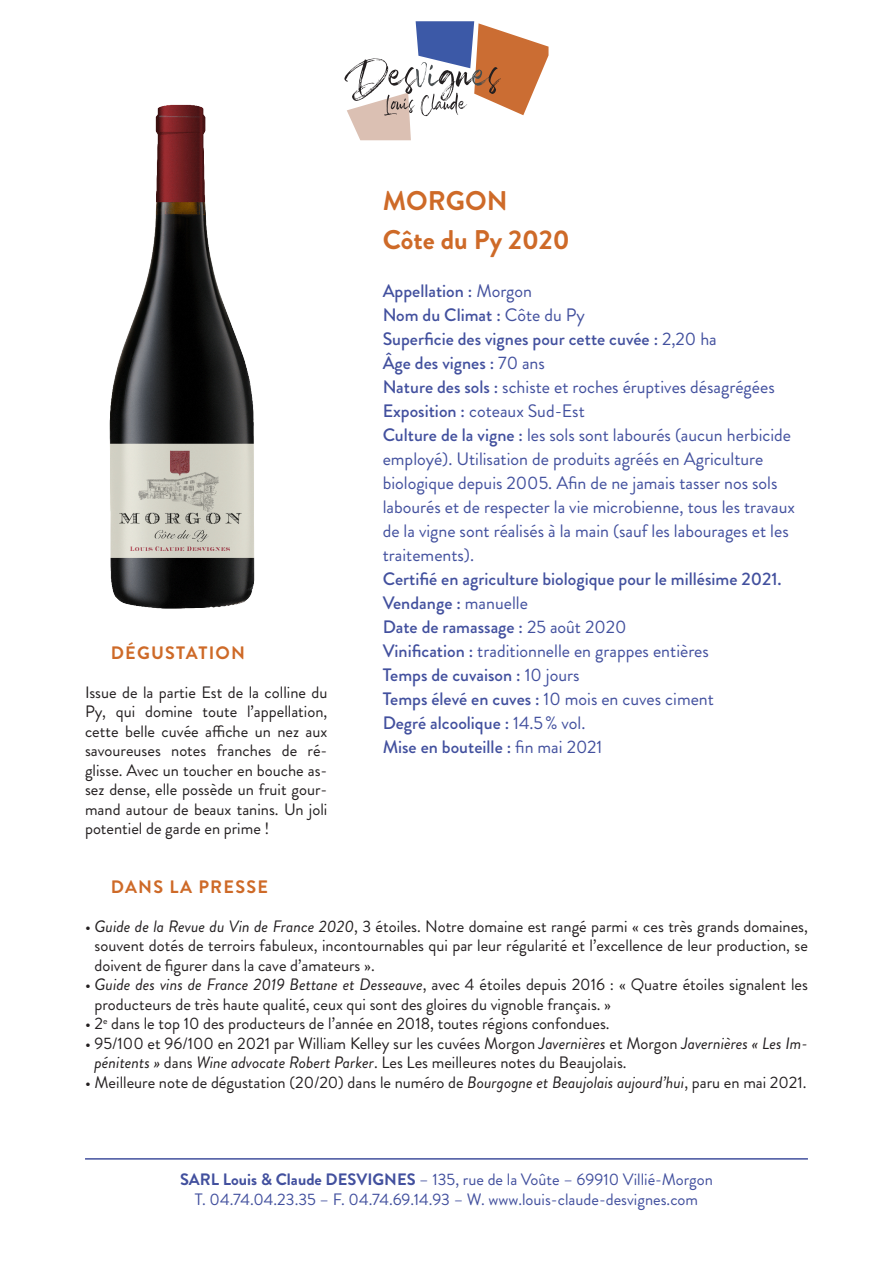
<style>
.page{position:relative;width:893px;height:1263px;background:#fff}
.page>*{position:absolute;margin:0;border:0;box-sizing:border-box;transform-origin:0 0}
.t1{font:700 27px "Brandon Grotesque";color:#ce6a28}
.t2{font:18px/24px "Brandon Grotesque";color:#42509e}
.t3{font:500 18px "Brandon Grotesque";color:#42509e}
.t4{font:700 18px "Brandon Grotesque";letter-spacing:.07em;color:#ce6a28}
.t5{font:16.5px/19.5px "Brandon Grotesque";color:#231f20;text-align:justify}
.t6{font:16.5px "Brandon Grotesque";color:#42509e}
.s1{font-weight:400}
.s2{font-weight:500}
.s3{font-style:italic}
.s4{font-weight:700}
</style>
<div class="page">
<img style="left:109px;top:104px;width:146px;height:505px">
<svg style="left:344px;top:21px;width:204px;height:119px"></svg>
<hr style="left:85px;top:1158px;width:723px;height:1px;background:#42509e">
<p class="t4" style="left:111px;top:640px;width:136px">DÉGUSTATION</p>
<p class="t5" style="left:85px;top:682px;width:244px">Issue de la partie Est de la colline du Py, qui domine toute l’appellation, cette belle cuvée affiche un nez aux savoureuses notes franches de ré&shy;glisse. Avec un toucher en bouche as&shy;sez dense, elle possède un fruit gour&shy;mand autour de beaux tanins. Un joli potentiel de garde en prime !</p>
<p class="t1" style="left:383px;top:182px;width:126px">MORGON</p>
<p class="t1" style="left:383px;top:221px;width:189px">Côte du Py 2020</p>
<p class="t3" style="left:383px;top:278px;width:151px">Appellation : <span class="s1">Morgon</span></p>
<p class="t3" style="left:383px;top:302px;width:204px">Nom du Climat : <span class="s1">Côte du Py</span></p>
<p class="t3" style="left:383px;top:326px;width:336px">Superficie des vignes pour cette cuvée : <span class="s1">2,20 ha</span></p>
<p class="t3" style="left:383px;top:350px;width:164px">Âge des vignes : <span class="s1">70 ans</span></p>
<p class="t2" style="left:383px;top:375px;width:393px"><span class="s2">Nature des sols :</span> schiste et roches éruptives désagrégées</p>
<p class="t2" style="left:383px;top:399px;width:204px"><span class="s2">Exposition :</span> coteaux Sud-Est</p>
<p class="t2" style="left:383px;top:423px;width:414px"><span class="s2">Culture de la vigne :</span> les sols sont labourés (aucun herbicide employé). Utilisation de produits agréés en Agriculture biologique depuis 2005. Afin de ne jamais tasser nos sols labourés et de respecter la vie microbienne, tous les travaux de la vigne sont réalisés à la main (sauf les labourages et les traitements).</p>
<p class="t3" style="left:383px;top:566px;width:400px">Certifié en agriculture biologique pour le millésime 2021.</p>
<p class="t3" style="left:383px;top:590px;width:147px">Vendange : <span class="s1">manuelle</span></p>
<p class="t3" style="left:383px;top:614px;width:245px">Date de ramassage : <span class="s1">25 août 2020</span></p>
<p class="t2" style="left:383px;top:639px;width:328px"><span class="s2">Vinification :</span> traditionnelle en grappes entières</p>
<p class="t3" style="left:383px;top:662px;width:198px">Temps de cuvaison : <span class="s1">10 jours</span></p>
<p class="t2" style="left:383px;top:687px;width:333px"><span class="s2">Temps élevé en cuves :</span> 10 mois en cuves ciment</p>
<p class="t3" style="left:383px;top:710px;width:204px">Degré alcoolique : <span class="s1">14.5% vol.</span></p>
<p class="t3" style="left:383px;top:734px;width:221px">Mise en bouteille : <span class="s1">fin mai 2021</span></p>
<p class="t4" style="left:111px;top:874px;width:159px">DANS LA PRESSE</p>
<p class="t5" style="left:95px;top:916px;width:715px;text-indent:-10px">• <span class="s3">Guide de la Revue du Vin de France 2020</span>, 3 étoiles. Notre domaine est rangé parmi « ces très grands domaines, souvent dotés de terroirs fabuleux, incontournables qui par leur régularité et l’excellence de leur production, se doivent de figurer dans la cave d’amateurs ».</p>
<p class="t5" style="left:95px;top:975px;width:715px;text-indent:-10px">• <span class="s3">Guide des vins de France 2019 Bettane et Desseauve</span>, avec 4 étoiles depuis 2016 : « Quatre étoiles signalent les producteurs de très haute qualité, ceux qui sont des gloires du vignoble français. »</p>
<p class="t5" style="left:85px;top:1014px;width:526px">• 2<sup>e</sup> dans le top 10 des producteurs de l’année en 2018, toutes régions confondues.</p>
<p class="t5" style="left:95px;top:1033px;width:715px;text-indent:-10px">• 95/100 et 96/100 en 2021 par William Kelley sur les cuvées Morgon <span class="s3">Javernières</span> et Morgon <span class="s3">Javernières « Les Im&shy;pénitents »</span> dans <span class="s3">Wine advocate Robert Parker</span>. Les Les meilleures notes du Beaujolais.</p>
<p class="t5" style="left:85px;top:1072px;width:723px">• Meilleure note de dégustation (20/20) dans le numéro de <span class="s3">Bourgogne et Beaujolais aujourd’hui</span>, paru en mai 2021.</p>
<p class="t6" style="left:180px;top:1168px;width:534px"><span class="s4">SARL Louis &amp; Claude DESVIGNES</span> – 135, rue de la Voûte – 69910 Villié-Morgon</p>
<p class="t6" style="left:195px;top:1187px;width:505px">T. 04.74.04.23.35 – F. 04.74.69.14.93 – W. www.louis-claude-desvignes.com</p>
</div>
